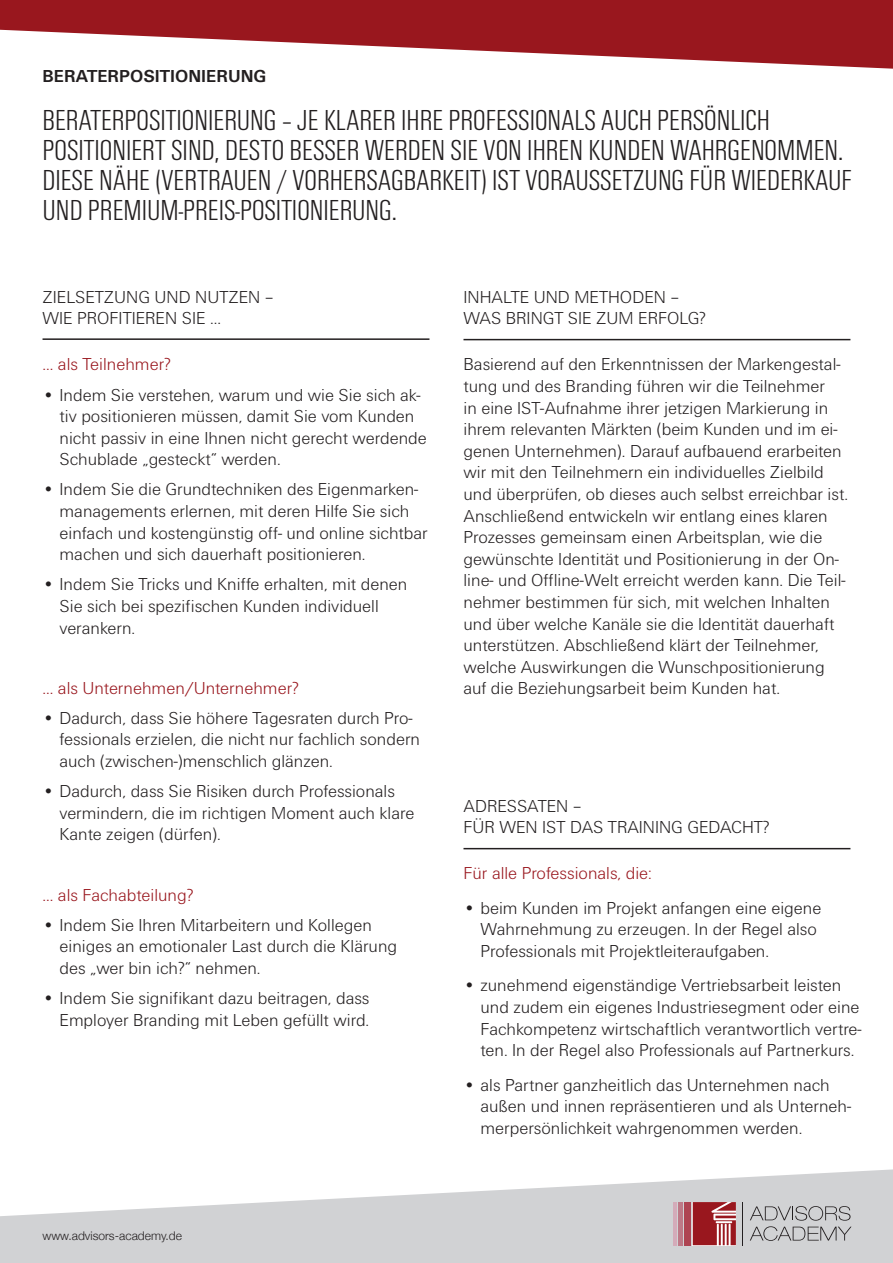
<style>
.page{position:relative;width:893px;height:1263px;background:#fff}
.page>*{position:absolute;margin:0;border:0;box-sizing:border-box;transform-origin:0 0}
.t1{font:300 condensed 30px/30px "Unitus T";color:#231f20}
.t2{font:300 18px/21.6px "Unitus T";color:#231f20}
.t3{font:300 18px "Unitus T";color:#99171e}
.t4{font:700 18px "Unitus T";color:#231f20}
.t5{font:300 12px "Helvetica Neue";color:#231f20}
</style>
<div class="page">
<svg style="left:0;top:0;width:893px;height:69px;fill:#99171e"></svg>
<svg style="left:0;top:1169px;width:893px;height:94px;fill:#d1d2d4"></svg>
<svg style="left:750px;top:1206px;width:101px;height:35px;background:#b7b7b9"></svg>
<div style="left:685px;top:1202px;width:6px;height:43px;background:#ae4452"></div>
<div style="left:678px;top:1202px;width:5px;height:43px;background:#be7987"></div>
<hr style="left:674px;top:1202px;width:3px;height:43px;background:#d4abb9">
<hr style="left:742px;top:1202px;width:1px;height:43px;background:#231f20">
<svg style="left:693px;top:1202px;width:43px;height:43px;background:#ad464c"></svg>
<hr style="left:43px;top:338px;width:386px;height:2px;background:#231f20">
<hr style="left:463px;top:339px;width:387px;height:1px;background:#231f20">
<hr style="left:463px;top:848px;width:387px;height:1px;background:#231f20">
<p class="t4" style="left:43px;top:66px;width:225px">BERATERPOSITIONIERUNG</p>
<p class="t1" style="left:43px;top:104px;width:811px">BERATERPOSITIONIERUNG – JE KLARER IHRE PROFESSIONALS AUCH PERSÖNLICH POSITIONIERT SIND, DESTO BESSER WERDEN SIE VON IHREN KUNDEN WAHRGENOMMEN.<br>DIESE NÄHE (VERTRAUEN / VORHERSAGBARKEIT) IST VORAUSSETZUNG FÜR WIEDERKAUF UND PREMIUM-PREIS-POSITIONIERUNG.</p>
<p class="t2" style="left:43px;top:285px;width:233px">Zielsetzung und N utzen – wie profitieren Sie …</p>
<p class="t3" style="left:43px;top:354px;width:130px">… als Teilnehmer?</p>
<p class="t2" style="left:60px;top:383px;width:369px;text-indent:-17px">• Indem Sie verstehen, warum und wie Sie sich ak&shy;tiv positionieren müssen, damit Sie vom Kunden nicht passiv in eine Ihnen nicht gerecht werdende Schublade „gesteckt“ werden.</p>
<p class="t2" style="left:60px;top:478px;width:370px;text-indent:-17px">• Indem Sie die Grundtechniken des Eigenmarken&shy;managements erlernen, mit deren Hilfe Sie sich einfach und kostengünstig off- und online sichtbar machen und sich dauerhaft positionieren.</p>
<p class="t2" style="left:60px;top:573px;width:349px;text-indent:-17px">• Indem Sie Tricks und Kniffe erhalten, mit denen<br>Sie sich bei spezifischen Kunden individuell verankern.</p>
<p class="t3" style="left:43px;top:677px;width:258px">… als Unternehmen/Unternehmer?</p>
<p class="t2" style="left:60px;top:707px;width:362px;text-indent:-17px">• Dadurch, dass Sie höhere Tagesraten durch Pro&shy;fessionals erzielen, die nicht nur fachlich sondern auch (zwischen-)menschlich glänzen.</p>
<p class="t2" style="left:60px;top:780px;width:356px;text-indent:-17px">• Dadurch, dass Sie Risiken durch Professionals vermindern, die im richtigen Moment auch klare<br>Kante zeigen (dürfen).</p>
<p class="t3" style="left:43px;top:884px;width:153px">… als Fachabteilung?</p>
<p class="t2" style="left:60px;top:913px;width:339px;text-indent:-17px">• Indem Sie Ihren Mitarbeitern und Kollegen einiges an emotionaler Last durch die Klärung des „wer bin ich?“ nehmen.</p>
<p class="t2" style="left:43px;top:987px;width:328px;text-align:right">• Indem Sie signifikant dazu beitragen, dass<br>Employer Branding mit Leben gefüllt wird.</p>
<p class="t2" style="left:463px;top:285px;width:49px">Inhalteu</p>
<p class="t2" style="left:546px;top:285px;width:135px">nd Methoden –</p>
<p class="t2" style="left:463px;top:307px;width:36px">wasbri</p>
<p class="t2" style="left:531px;top:307px;width:86px">ngt Sie zum</p>
<p class="t2" style="left:638px;top:307px;width:69px">Erfolg?</p>
<p class="t2" style="left:463px;top:353px;width:386px">Basierend auf den Erkenntnissen der Markengestal&shy;tung und des Branding führen wir die Teilnehmer<br>in eine IST-Aufnahme ihrer jetzigen Markierung in ihrem relevanten Märkten (beim Kunden und im ei&shy;genen Unternehmen). Darauf aufbauend erarbeiten wir mit den Teilnehmern ein individuelles Zielbild und überprüfen, ob dieses auch selbst erreichbar ist.<br>Anschließend entwickeln wir entlang eines klaren Prozesses gemeinsam einen Arbeitsplan, wie die gewünschte Identität und Positionierung in der On&shy;line- und Offline-Welt erreicht werden kann. Die Teil&shy;nehmer bestimmen für sich, mit welchen Inhalten und über welche Kanäle sie die Identität dauerhaft unterstützen. Abschließend klärt der Teilnehmer, welche Auswirkungen die Wunschpositionierung auf die Beziehungsarbeit beim Kunden hat.</p>
<p class="t2" style="left:463px;top:794px;width:12px">Adress</p>
<p class="t2" style="left:463px;top:794px;width:120px;text-indent:64px">aten– für wen istd</p>
<p class="t2" style="left:582px;top:816px;width:101px">as Trai ni ngged</p>
<p class="t2" style="left:720px;top:816px;width:51px">acht?</p>
<p class="t3" style="left:463px;top:863px;width:190px">Für alle Professionals, die:</p>
<p class="t2" style="left:480px;top:897px;width:342px;text-indent:-17px">• beim Kunden im Projekt anfangen eine eigene<br>Wahrnehmung zu erzeugen. In der Regel also<br>Professionals mit Projektleiteraufgaben.</p>
<p class="t2" style="left:480px;top:974px;width:383px;text-indent:-17px">• zunehmend eigenständige Vertriebsarbeit leisten und zudem ein eigenes Industriesegment oder eine Fachkompetenz wirtschaftlich verantwortlich vertre&shy;ten. In der Regel also Professionals auf Partnerkurs.</p>
<p class="t2" style="left:480px;top:1073px;width:372px;text-indent:-17px">• als Partner ganzheitlich das Unternehmen nach außen und innen repräsentieren und als Unterneh&shy;merpersönlichkeit wahrgenommen werden.</p>
<p class="t5" style="left:43px;top:1228px;width:141px">www.advisors-academy.de</p>
</div>
